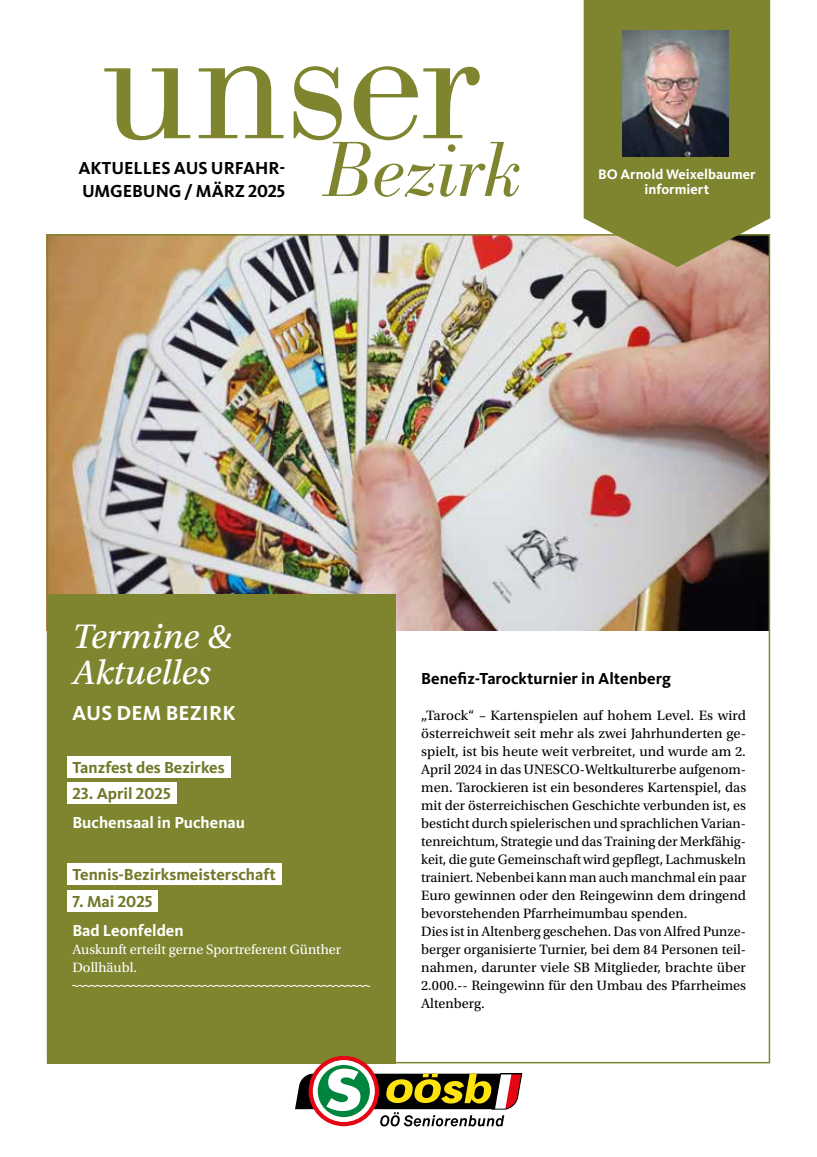
<style>
.page{position:relative;width:817px;height:1157px;background:#fff}
.page>*{position:absolute;margin:0;border:0;box-sizing:border-box;transform-origin:0 0}
.t1{font:300 170.1px "Bodoni Berthold BQ";letter-spacing:-.015em;color:#7e852e}
.t2{font:italic 300 76.5px "Bodoni Berthold BQ";letter-spacing:-.01em;color:#7e852e}
.t3{font:36px/36px "Utopia Std Capt It";color:#fff}
.t4{font:700 21px "Kievit OT";letter-spacing:.01em;color:#fff}
.t5{font:700 18px/22.4px "Kievit OT";color:#000}
.t6{font:700 16.5px "Kievit OT";color:#717829}
.t7{font:700 16.5px "Kievit OT";color:#fff}
.t8{font:700 16.5px "Kievit OT";color:#000}
.t9{font:14.25px/18px "Utopia Std";color:#000}
.t10{font:14.25px/18px "Utopia Std";color:#fff}
.t11{font:700 14.25px/15px "Kievit OT";color:#fff;text-align:center}
</style>
<div class="page">
<img style="left:50px;top:237px;width:717px;height:393px">
<div style="left:47px;top:594px;width:348px;height:469px;background:#7e852e"></div>
<div style="left:67px;top:756px;width:163px;height:21px;background:#fff"></div>
<div style="left:67px;top:782px;width:109px;height:22px;background:#fff"></div>
<div style="left:67px;top:863px;width:214px;height:22px;background:#fff"></div>
<div style="left:67px;top:889px;width:91px;height:22px;background:#fff"></div>
<svg style="left:72px;top:984px;width:298px;height:3px"></svg>
<svg style="left:583px;top:0;width:187px;height:267px;background:#86893b"></svg>
<svg style="left:295px;top:1055px;width:226px;height:71px"></svg>
<img style="left:622px;top:30px;width:106px;height:126px">
<h1 class="t1" style="left:102px;top:-16px;width:380px">unser</h1>
<h2 class="t2" style="left:323px;top:126px;width:199px">Bezirk</h2>
<p class="t5" style="left:78px;top:157px;width:208px">AKTUELLES AUS URFAHR-<br>UMGEBUNG / MÄRZ 2025</p>
<p class="t11" style="left:598px;top:166px;width:159px">BO Arnold Weixelbaumer informiert</p>
<h3 class="t3" style="left:72px;top:619px;width:161px">Termine &amp;<br>Aktuelles</h3>
<h3 class="t4" style="left:72px;top:701px;width:165px">AUS DEM BEZIRK</h3>
<p class="t6" style="left:72px;top:757px;width:154px">Tanzfest des Bezirkes</p>
<p class="t6" style="left:72px;top:784px;width:100px">23. April 2025</p>
<p class="t7" style="left:72px;top:813px;width:174px">Buchensaal in Puchenau</p>
<p class="t6" style="left:72px;top:865px;width:205px">Tennis-Bezirksmeisterschaft</p>
<p class="t6" style="left:72px;top:891px;width:82px">7. Mai 2025</p>
<p class="t7" style="left:72px;top:921px;width:113px">Bad Leonfelden</p>
<p class="t10" style="left:72px;top:941px;width:270px">Auskunft erteilt gerne Sportreferent Günther<br>Dollhäubl.</p>
<p class="t8" style="left:421px;top:669px;width:251px">Benefiz-Tarockturnier in Altenberg</p>
<p class="t9" style="left:421px;top:707px;width:326px">„Tarock“ – Kartenspielen auf hohem Level. Es wird österreichweit seit mehr als zwei Jahrhunderten ge&shy;spielt, ist bis heute weit verbreitet, und wurde am 2.<br>April 2024 in das UNESCO-Weltkulturerbe aufgenom&shy;men. Tarockieren ist ein besonderes Kartenspiel, das mit der österreichischen Geschichte verbunden ist, es besticht durch spielerischen und sprachlichen Varian&shy;tenreichtum, Strategie und das Training der Merkfähig&shy;keit, die gute Gemeinschaft wird gepflegt, Lachmuskeln trainiert. Nebenbei kann man auch manchmal ein paar Euro gewinnen oder den Reingewinn dem dringend bevorstehenden Pfarrheimumbau spenden.<br>Dies ist in Altenberg geschehen. Das von Alfred Punze&shy;berger organisierte Turnier, bei dem 84 Personen teil&shy;nahmen, darunter viele SB Mitglieder, brachte über 2.000.-- Reingewinn für den Umbau des Pfarrheimes Altenberg.</p>
</div>
